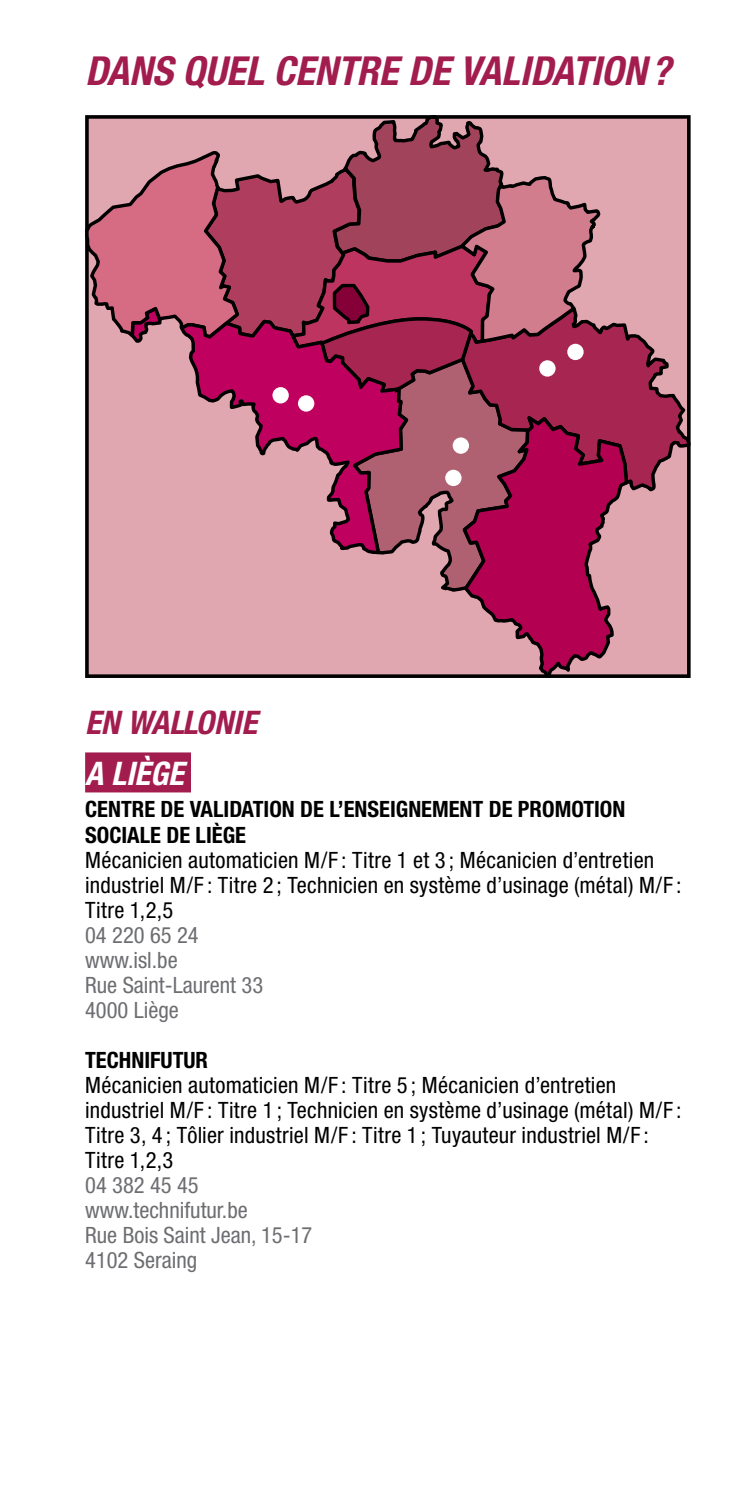
<style>
.page{position:relative;width:745px;height:1489px;background:#fff}
.page>*{position:absolute;margin:0;border:0;box-sizing:border-box;transform-origin:0 0}
.t1{font:italic 700 condensed 40px "Helvetica Neue LT Std";color:#a21d4e}
.t2{font:italic 700 condensed 32.5px "Helvetica Neue LT Std";letter-spacing:-.005em;color:#a21d4e}
.t3{font:italic 700 condensed 32.5px "Helvetica Neue LT Std";color:#fff}
.t4{font:condensed 22.5px/25px "Helvetica Neue LT Std";letter-spacing:.01em;color:#000}
.t5{font:condensed 22.5px/25px "Helvetica Neue LT Std";color:#6d6e71}
.t6{font:700 condensed 22.5px/25px "Helvetica Neue LT Std";color:#000}
</style>
<div class="page">
<svg style="left:85px;top:115px;width:603px;height:561px;background:#bd6780"></svg>
<div style="left:567px;top:344px;width:16px;height:16px;background:#fff;border-radius:50%"></div>
<div style="left:452px;top:437px;width:16px;height:17px;background:#fff;border-radius:50%"></div>
<div style="left:272px;top:387px;width:16px;height:16px;background:#fff;border-radius:50%"></div>
<div style="left:298px;top:395px;width:16px;height:16px;background:#fff;border-radius:50%"></div>
<div style="left:445px;top:469px;width:16px;height:17px;background:#fff;border-radius:50%"></div>
<div style="left:539px;top:360px;width:16px;height:16px;background:#fff;border-radius:50%"></div>
<div style="left:85px;top:752px;width:106px;height:40px;background:#a21d4e"></div>
<h1 class="t1" style="left:85px;top:47px;width:587px">DANS QUEL CENTRE DE VALIDATION?</h1>
<h2 class="t2" style="left:85px;top:702px;width:173px">EN WALLONIE</h2>
<h2 class="t3" style="left:85px;top:754px;width:100px">A LIÈGE</h2>
<p class="t6" style="left:85px;top:796px;width:541px">CENTRE DE VALIDATION DE L’ENSEIGNEMENT DE PROMOTION<br>SOCIALE DE LIÈGE</p>
<p class="t4" style="left:85px;top:846px;width:597px">Mécanicien automaticien M/F : Titre 1 et 3 ; Mécanicien d’entretien industriel M/F : Titre 2 ; Technicien en système d’usinage (métal) M/F :<br>Titre 1,2,5</p>
<p class="t5" style="left:85px;top:921px;width:179px">04 220 65 24 www.isl.be<br>Rue Saint-Laurent 33<br>4000 Liège</p>
<p class="t6" style="left:85px;top:1046px;width:124px">TECHNIFUTUR</p>
<p class="t4" style="left:85px;top:1071px;width:597px">Mécanicien automaticien M/F : Titre 5 ; Mécanicien d’entretien industriel M/F : Titre 1 ; Technicien en système d’usinage (métal) M/F :<br>Titre 3, 4 ; Tôlier industriel M/F : Titre 1 ; Tuyauteur industriel M/F :<br>Titre 1,2,3</p>
<p class="t5" style="left:85px;top:1171px;width:228px">04 382 45 45 www.technifutur.be<br>Rue Bois Saint Jean, 15-17<br>4102 Seraing</p>
</div>
